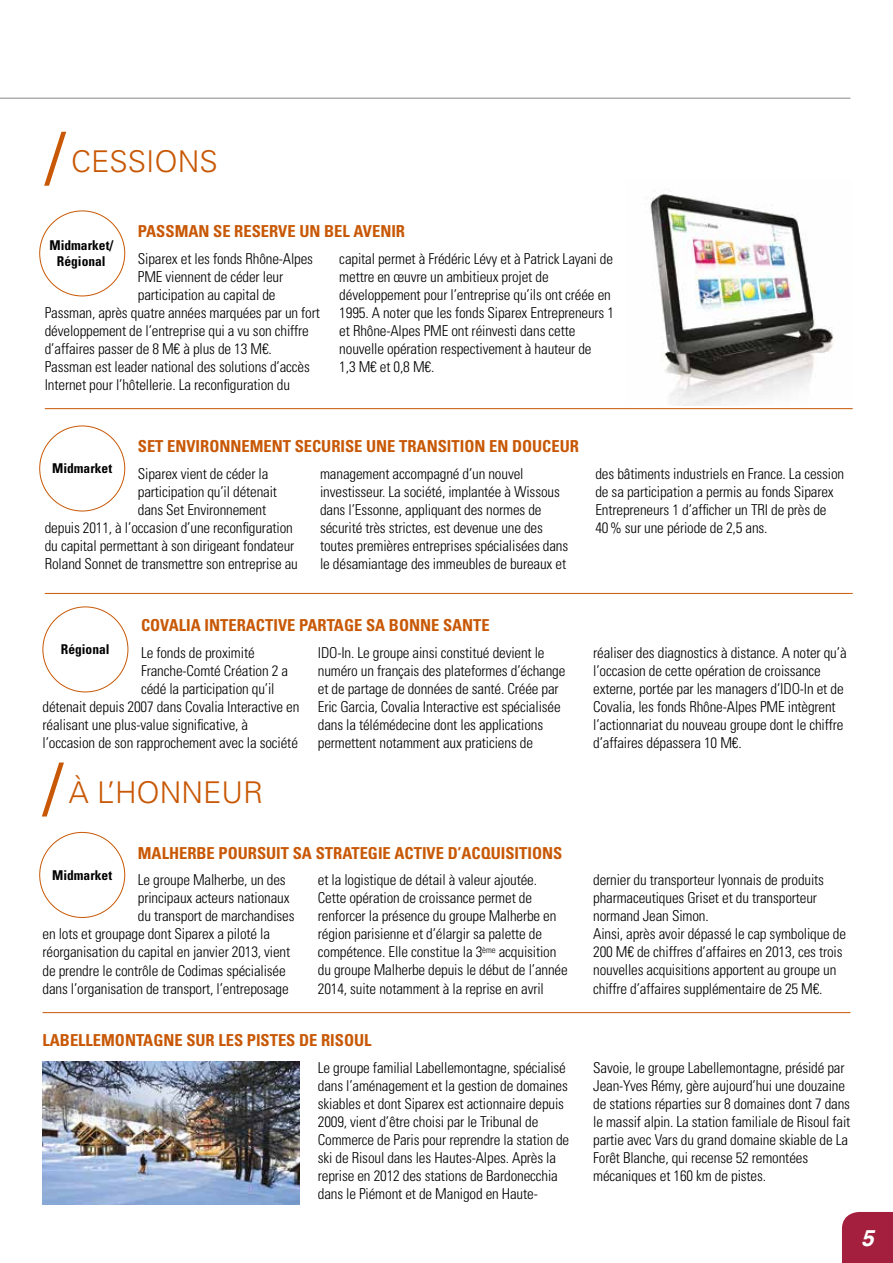
<style>
.page{position:relative;width:893px;height:1263px;background:#fff}
.page>*{position:absolute;margin:0;border:0;box-sizing:border-box;transform-origin:0 0}
.t1{font:73.95px "Univers";color:#c85805}
.t2{font:300 30px "Univers";color:#c85805}
.t3{font:italic 700 22.5px "Helvetica";color:#fff}
.t4{font:700 condensed 16.5px "Univers LT Std";color:#c85805}
.t5{font:300 condensed 15px/18px "Univers LT Std";letter-spacing:-.01em;color:#000}
.t6{font:700 condensed 13.5px/16.2px "Univers LT Std";color:#000;text-align:center}
</style>
<div class="page">
<div style="left:842px;top:1212px;width:51px;height:51px;background:#a41f3d"></div>
<hr style="left:43px;top:1012px;width:807px;height:1px;background:#c85805">
<img style="left:650px;top:190px;width:184px;height:215px">
<hr style="left:0;top:98px;width:850px;height:1px;background:#878787">
<hr style="left:45px;top:408px;width:808px;height:1px;background:#c85805">
<hr style="left:45px;top:593px;width:808px;height:1px;background:#c85805">
<img style="left:43px;top:1061px;width:257px;height:143px">
<h1 class="t1" style="left:45px;top:114px;width:22px">/</h1>
<h2 class="t2" style="left:71px;top:144px;width:148px">CESSIONS</h2>
<p class="t4" style="left:138px;top:221px;width:269px">PASSMAN SE RESERVE UN BEL AVENIR</p>
<p class="t6" style="left:49px;top:237px;width:65px">Midmarket/<br>Régional</p>
<p class="t5" style="left:138px;top:250px;width:177px">Siparex et les fonds Rhône-Alpes</p>
<p class="t5" style="left:138px;top:268px;width:147px">PME viennent de céder leur</p>
<p class="t5" style="left:138px;top:286px;width:139px">participation au capital de</p>
<p class="t5" style="left:45px;top:304px;width:277px">Passman, après quatre années marquées par un fort</p>
<p class="t5" style="left:45px;top:322px;width:266px">développement de l’entreprise qui a vu son chiffre</p>
<p class="t5" style="left:45px;top:340px;width:229px">d’affaires passer de 8 M€ à plus de 13 M€.</p>
<p class="t5" style="left:45px;top:358px;width:267px">Passman est leader national des solutions d’accès</p>
<p class="t5" style="left:45px;top:376px;width:247px">Internet pour l’hôtellerie. La reconfiguration du</p>
<p class="t5" style="left:339px;top:250px;width:276px">capital permet à Frédéric Lévy et à Patrick Layani de mettre en œuvre un ambitieux projet de développement pour l’entreprise qu’ils ont créée en 1995. A noter que les fonds Siparex Entrepreneurs 1 et Rhône-Alpes PME ont réinvesti dans cette nouvelle opération respectivement à hauteur de<br>1,3 M€ et 0,8 M€.</p>
<p class="t4" style="left:138px;top:436px;width:443px">SET ENVIRONNEMENT SECURISE UNE TRANSITION EN DOUCEUR</p>
<p class="t6" style="left:52px;top:460px;width:61px">Midmarket</p>
<p class="t5" style="left:138px;top:465px;width:132px">Siparex vient de céder la</p>
<p class="t5" style="left:138px;top:483px;width:141px">participation qu’il détenait</p>
<p class="t5" style="left:138px;top:501px;width:130px">dans Set Environnement</p>
<p class="t5" style="left:45px;top:519px;width:250px">depuis 2011, à l’occasion d’une reconfiguration</p>
<p class="t5" style="left:45px;top:537px;width:251px">du capital permettant à son dirigeant fondateur</p>
<p class="t5" style="left:45px;top:555px;width:255px">Roland Sonnet de transmettre son entreprise au</p>
<p class="t5" style="left:320px;top:465px;width:250px">management accompagné d’un nouvel investisseur. La société, implantée à Wissous dans l’Essonne, appliquant des normes de sécurité très strictes, est devenue une des toutes premières entreprises spécialisées dans le désamiantage des immeubles de bureaux et</p>
<p class="t5" style="left:595px;top:465px;width:250px">des bâtiments industriels en France. La cession de sa participation a permis au fonds Siparex Entrepreneurs 1 d’afficher un TRI de près de 40% sur une période de 2,5 ans.</p>
<p class="t4" style="left:141px;top:615px;width:350px">COVALIA INTERACTIVE PARTAGE SA BONNE SANTE</p>
<p class="t6" style="left:61px;top:641px;width:50px">Régional</p>
<p class="t5" style="left:141px;top:644px;width:115px">Le fonds de proximité</p>
<p class="t5" style="left:141px;top:662px;width:149px">Franche-Comté Création 2 a</p>
<p class="t5" style="left:141px;top:680px;width:135px">cédé la participation qu’il</p>
<p class="t5" style="left:43px;top:698px;width:258px">détenait depuis 2007 dans Covalia Interactive en</p>
<p class="t5" style="left:43px;top:716px;width:207px">réalisant une plus-value significative, à</p>
<p class="t5" style="left:43px;top:734px;width:257px">l’occasion de son rapprochement avec la société</p>
<h1 class="t1" style="left:43px;top:745px;width:22px">/</h1>
<h2 class="t2" style="left:69px;top:774px;width:196px">À L’HONNEUR</h2>
<p class="t5" style="left:318px;top:644px;width:249px">IDO-In. Le groupe ainsi constitué devient le numéro un français des plateformes d’échange et de partage de données de santé. Créée par Eric Garcia, Covalia Interactive est spécialisée dans la télémédecine dont les applications permettent notamment aux praticiens de</p>
<p class="t5" style="left:593px;top:644px;width:255px">réaliser des diagnostics à distance. A noter qu’à l’occasion de cette opération de croissance externe, portée par les managers d’IDO-In et de Covalia, les fonds Rhône-Alpes PME intègrent l’actionnariat du nouveau groupe dont le chiffre d’affaires dépassera 10 M€.</p>
<p class="t4" style="left:138px;top:842px;width:426px">MALHERBE POURSUIT SA STRATEGIE ACTIVE D’ACQUISITIONS</p>
<p class="t6" style="left:52px;top:867px;width:61px">Midmarket</p>
<p class="t5" style="left:138px;top:871px;width:149px">Le groupe Malherbe, un des</p>
<p class="t5" style="left:138px;top:889px;width:153px">principaux acteurs nationaux</p>
<p class="t5" style="left:138px;top:907px;width:158px">du transport de marchandises</p>
<p class="t5" style="left:43px;top:925px;width:229px">en lots et groupage dont Siparex a piloté la</p>
<p class="t5" style="left:43px;top:943px;width:249px">réorganisation du capital en janvier 2013, vient</p>
<p class="t5" style="left:43px;top:961px;width:245px">de prendre le contrôle de Codimas spécialisée</p>
<p class="t5" style="left:43px;top:979px;width:248px">dans l’organisation de transport, l’entreposage</p>
<p class="t5" style="left:318px;top:871px;width:251px">et la logistique de détail à valeur ajoutée.<br>Cette opération de croissance permet de renforcer la présence du groupe Malherbe en région parisienne et d’élargir sa palette de compétence. Elle constitue la 3<sup>ème</sup> acquisition du groupe Malherbe depuis le début de l’année 2014, suite notamment à la reprise en avril</p>
<p class="t5" style="left:593px;top:871px;width:254px">dernier du transporteur lyonnais de produits pharmaceutiques Griset et du transporteur normand Jean Simon.<br>Ainsi, après avoir dépassé le cap symbolique de 200 M€ de chiffres d’affaires en 2013, ces trois nouvelles acquisitions apportent au groupe un chiffre d’affaires supplémentaire de 25 M€.</p>
<p class="t4" style="left:43px;top:1029px;width:331px">LABELLEMONTAGNE SUR LES PISTES DE RISOUL</p>
<p class="t5" style="left:318px;top:1058px;width:253px">Le groupe familial Labellemontagne, spécialisé dans l’aménagement et la gestion de domaines skiables et dont Siparex est actionnaire depuis 2009, vient d’être choisi par le Tribunal de Commerce de Paris pour reprendre la station de ski de Risoul dans les Hautes-Alpes. Après la reprise en 2012 des stations de Bardonecchia dans le Piémont et de Manigod en Haute-</p>
<p class="t5" style="left:593px;top:1058px;width:259px">Savoie, le groupe Labellemontagne, présidé par Jean-Yves Rémy, gère aujourd’hui une douzaine de stations réparties sur 8 domaines dont 7 dans le massif alpin. La station familiale de Risoul fait partie avec Vars du grand domaine skiable de La Forêt Blanche, qui recense 52 remontées mécaniques et 160 km de pistes.</p>
<h3 class="t3" style="left:861px;top:1219px;width:14px">5</h3>
</div>
